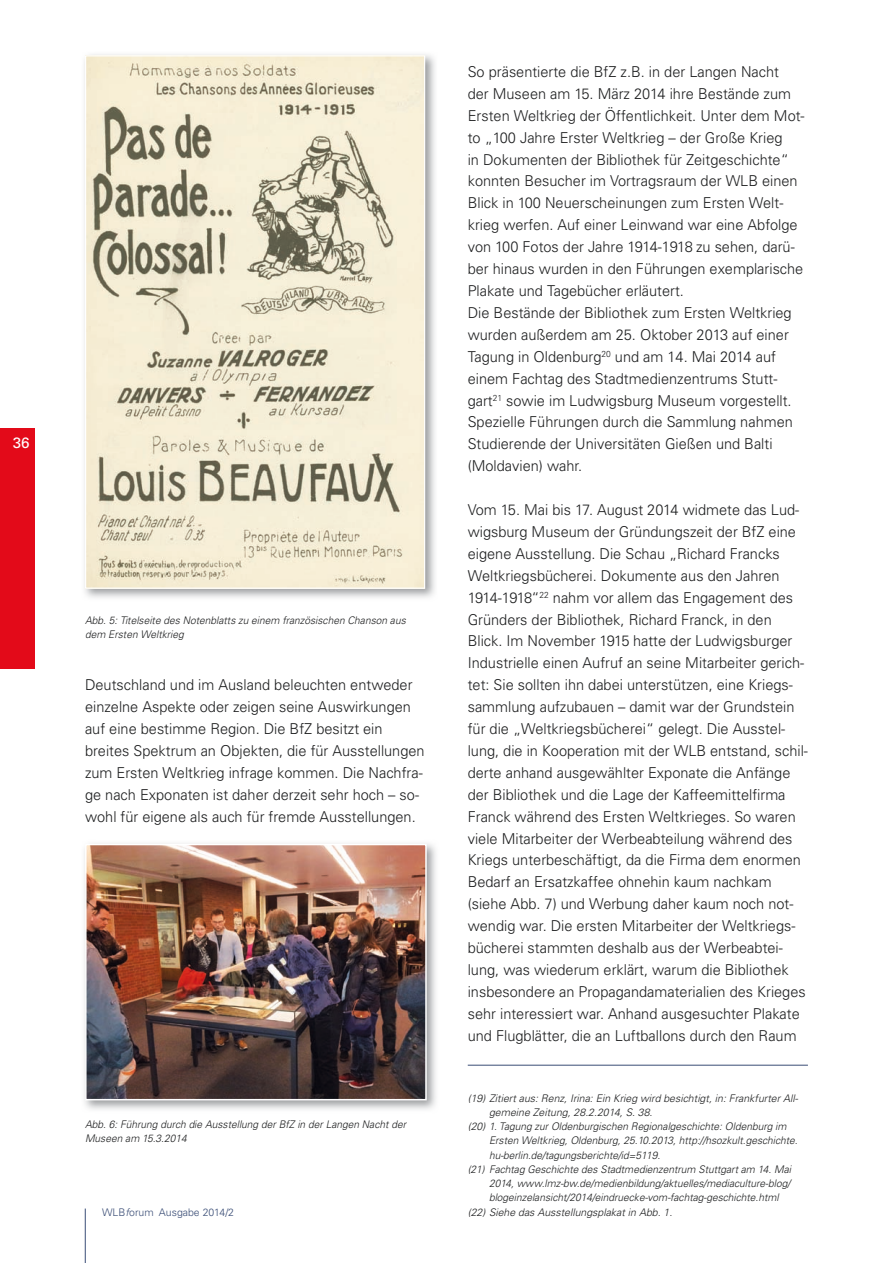
<style>
.page{position:relative;width:893px;height:1263px;background:#fff}
.page>*{position:absolute;margin:0;border:0;box-sizing:border-box;transform-origin:0 0}
.t1{font:300 15px/21.9px "Univers";color:#1d1e1f}
.t2{font:15px "Univers";color:#fff}
.t3{font:italic 300 10.5px/14.2px "Univers";color:#1d1e1f}
.t4{font:300 10.5px "Univers";color:#3a4d76}
.s1{font-style:italic}
</style>
<div class="page">
<hr style="left:85px;top:1208px;width:1px;height:55px;background:#3a4d76">
<div style="left:0;top:428px;width:34px;height:240px;background:#e30a19"></div>
<img style="left:84px;top:54px;width:351px;height:544px">
<img style="left:87px;top:57px;width:336px;height:530px">
<img style="left:84px;top:843px;width:352px;height:267px">
<img style="left:88px;top:847px;width:336px;height:250px">
<div style="left:85px;top:844px;width:342px;height:256px;border:2px solid #fff"></div>
<hr style="left:468px;top:1065px;width:340px;height:1px;background:#3a4d76">
<p class="t2" style="left:13px;top:434px;width:18px">36</p>
<p class="t3" style="left:85px;top:613px;width:322px">Abb. 5: Titelseite des Notenblatts zu einem französischen Chanson aus dem Ersten Weltkrieg</p>
<p class="t1" style="left:85px;top:674px;width:341px">Deutschland und im Ausland beleuchten entweder einzelne Aspekte oder zeigen seine Auswirkungen auf eine bestimme Region. Die BfZ besitzt ein breites Spektrum an Objekten, die für Ausstellungen zum Ersten Weltkrieg infrage kommen. Die Nachfra&shy;ge nach Exponaten ist daher derzeit sehr hoch – so&shy;wohl für eigene als auch für fremde Ausstellungen.</p>
<p class="t3" style="left:85px;top:1117px;width:322px">Abb. 6: Führung durch die Ausstellung der BfZ in der Langen Nacht der<br>Museen am 15.3.2014</p>
<p class="t4" style="left:102px;top:1206px;width:134px">WLB<span class="s1">f</span>orum Ausgabe 2014/2</p>
<p class="t1" style="left:468px;top:60px;width:338px">So präsentierte die BfZ z.B. in der Langen Nacht<br>der Museen am 15. März 2014 ihre Bestände zum Ersten Weltkrieg der Öffentlichkeit. Unter dem Mot&shy;to „100 Jahre Erster Weltkrieg – der Große Krieg<br>in Dokumenten der Bibliothek für Zeitgeschichte“ konnten Besucher im Vortragsraum der WLB einen Blick in 100 Neuerscheinungen zum Ersten Welt&shy;krieg werfen. Auf einer Leinwand war eine Abfolge von 100 Fotos der Jahre 1914-1918 zu sehen, darü&shy;ber hinaus wurden in den Führungen exemplarische Plakate und Tagebücher erläutert.<br>Die Bestände der Bibliothek zum Ersten Weltkrieg wurden außerdem am 25. Oktober 2013 auf einer Tagung in Oldenburg<sup>20</sup> und am 14. Mai 2014 auf einem Fachtag des Stadtmedienzentrums Stutt&shy;gart<sup>21</sup> sowie im Ludwigsburg Museum vorgestellt.<br>Spezielle Führungen durch die Sammlung nahmen Studierende der Universitäten Gießen und Balti (Moldavien) wahr.</p>
<p class="t1" style="left:468px;top:498px;width:342px">Vom 15. Mai bis 17. August 2014 widmete das Lud&shy;wigsburg Museum der Gründungszeit der BfZ eine eigene Ausstellung. Die Schau „Richard Francks Weltkriegsbücherei. Dokumente aus den Jahren 1914-1918“<sup>22</sup> nahm vor allem das Engagement des Gründers der Bibliothek, Richard Franck, in den Blick. Im November 1915 hatte der Ludwigsburger Industrielle einen Aufruf an seine Mitarbeiter gerich&shy;tet: Sie sollten ihn dabei unterstützen, eine Kriegs&shy;sammlung aufzubauen – damit war der Grundstein für die „Weltkriegsbücherei“ gelegt. Die Ausstel&shy;lung, die in Kooperation mit der WLB entstand, schil&shy;derte anhand ausgewählter Exponate die Anfänge der Bibliothek und die Lage der Kaffeemittelfirma Franck während des Ersten Weltkrieges. So waren viele Mitarbeiter der Werbeabteilung während des Kriegs unterbeschäftigt, da die Firma dem enormen Bedarf an Ersatzkaffee ohnehin kaum nachkam (siehe Abb. 7) und Werbung daher kaum noch not&shy;wendig war. Die ersten Mitarbeiter der Weltkriegs&shy;bücherei stammten deshalb aus der Werbeabtei&shy;lung, was wiederum erklärt, warum die Bibliothek insbesondere an Propagandamaterialien des Krieges sehr interessiert war. Anhand ausgesuchter Plakate und Flugblätter, die an Luftballons durch den Raum</p>
<p class="t3" style="left:468px;top:1090px;width:331px">(19) Zitiert aus: Renz, Irina: Ein Krieg wird besichtigt, in: Frankfurter All-</p>
<p class="t3" style="left:489px;top:1105px;width:165px">gemeine Zeitung, 28.2.2014, S. 38.</p>
<p class="t3" style="left:468px;top:1119px;width:320px">(20) 1. Tagung zur Oldenburgischen Regionalgeschichte: Oldenburg im</p>
<p class="t3" style="left:489px;top:1133px;width:310px">Ersten Weltkrieg, Oldenburg, 25.10.2013, http://hsozkult.geschichte.</p>
<p class="t3" style="left:489px;top:1147px;width:173px">hu-berlin.de/tagungsberichte/id=5119.</p>
<p class="t3" style="left:468px;top:1162px;width:325px">(21) Fachtag Geschichte des Stadtmedienzentrum Stuttgart am 14. Mai</p>
<p class="t3" style="left:489px;top:1176px;width:303px">2014, www.lmz-bw.de/medienbildung/aktuelles/mediaculture-blog/</p>
<p class="t3" style="left:489px;top:1190px;width:291px">blogeinzelansicht/2014/eindruecke-vom-fachtag-geschichte.html</p>
<p class="t3" style="left:468px;top:1204px;width:206px">(22) Siehe das Ausstellungsplakat in Abb. 1.</p>
</div>
